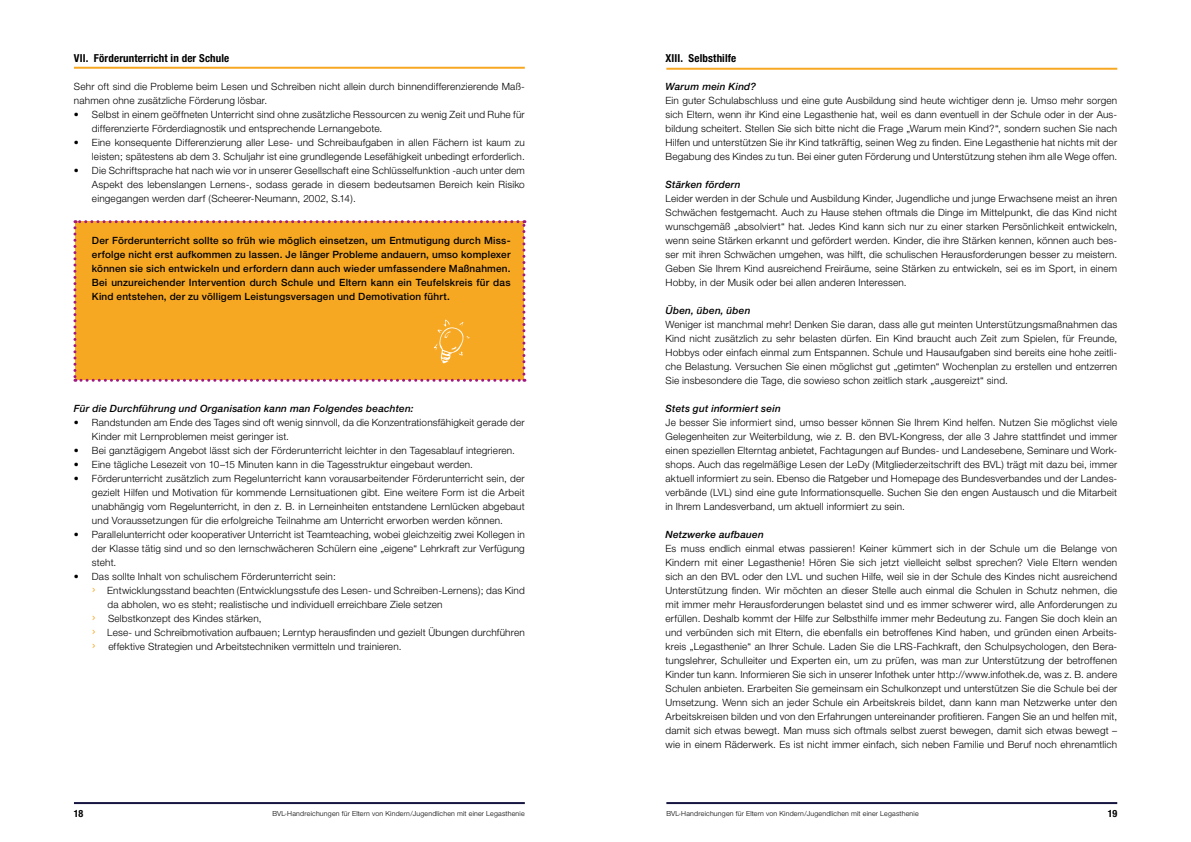
<style>
.page{position:relative;width:1191px;height:842px;background:#fff}
.page>*{position:absolute;margin:0;border:0;box-sizing:border-box;transform-origin:0 0}
.t1{font:700 condensed 11px "Helvetica Neue";letter-spacing:.015em;color:#000}
.t2{font:300 10px/14px "Helvetica Neue";letter-spacing:.015em;color:#000;text-align:justify}
.t3{font:500 10px/14px "Helvetica Neue";letter-spacing:.015em;color:#000;text-align:justify}
.t4{font:italic 500 10px "Helvetica Neue";letter-spacing:.02em;color:#000}
.t5{font:700 condensed 10px "Helvetica Neue";color:#000}
.t6{font:300 7px "Helvetica Neue";letter-spacing:.03em;color:#000}
.s1{font-size:15px;color:#f7a823}
</style>
<div class="page">
<hr style="left:74px;top:67px;width:451px;height:2px;background:#f7a823">
<hr style="left:74px;top:802px;width:451px;height:2px;background:#151540">
<hr style="left:666px;top:68px;width:451px;height:2px;background:#f7a823">
<hr style="left:666px;top:802px;width:451px;height:2px;background:#151540">
<div style="left:73px;top:220px;width:452px;height:162px;background:#f7a823"></div>
<p class="t1" style="left:74px;top:52px;width:157px">VII. Förderunterricht in der Schule</p>
<p class="t2" style="left:74px;top:80px;width:452px">Sehr oft sind die Probleme beim Lesen und Schreiben nicht allein durch binnendifferenzierende Maß&shy;nahmen ohne zusätzliche Förderung lösbar.</p>
<p class="t2" style="left:92px;top:108px;width:434px;text-indent:-18px">• Selbst in einem geöffneten Unterricht sind ohne zusätzliche Ressourcen zu wenig Zeit und Ruhe für differenzierte Förderdiagnostik und entsprechende Lernangebote.</p>
<p class="t2" style="left:74px;top:136px;width:452px;text-align:right">• Eine konsequente Differenzierung aller Lese- und Schreibaufgaben in allen Fächern ist kaum zu leisten; spätestens ab dem 3. Schuljahr ist eine grundlegende Lesefähigkeit unbedingt erforderlich.</p>
<p class="t2" style="left:92px;top:164px;width:434px;text-indent:-18px">• Die Schriftsprache hat nach wie vor in unserer Gesellschaft eine Schlüsselfunktion -auch unter dem Aspekt des lebenslangen Lernens-, sodass gerade in diesem bedeutsamen Bereich kein Risiko eingegangen werden darf (Scheerer-Neumann, 2002, S.14).</p>
<p class="t3" style="left:92px;top:234px;width:420px">Der Förderunterricht sollte so früh wie möglich einsetzen, um Entmutigung durch Miss&shy;erfolge nicht erst aufkommen zu lassen. Je länger Probleme andauern, umso komplexer können sie sich entwickeln und erfordern dann auch wieder umfassendere Maßnahmen.<br>Bei unzureichender Intervention durch Schule und Eltern kann ein Teufelskreis für das Kind entstehen, der zu völligem Leistungsversagen und Demotivation führt.</p>
<p class="t4" style="left:74px;top:403px;width:341px">Für die Durchführung und Organisation kann man Folgendes beachten:</p>
<p class="t2" style="left:92px;top:416px;width:434px;text-indent:-18px">• Randstunden am Ende des Tages sind oft wenig sinnvoll, da die Konzentrationsfähigkeit gerade der<br>Kinder mit Lernproblemen meist geringer ist.</p>
<p class="t2" style="left:74px;top:444px;width:442px">• Bei ganztägigem Angebot lässt sich der Förderunterricht leichter in den Tagesablauf integrieren.</p>
<p class="t2" style="left:74px;top:458px;width:400px">• Eine tägliche Lesezeit von 10–15 Minuten kann in die Tagesstruktur eingebaut werden.</p>
<p class="t2" style="left:92px;top:472px;width:434px;text-indent:-18px">• Förderunterricht zusätzlich zum Regelunterricht kann vorausarbeitender Förderunterricht sein, der gezielt Hilfen und Motivation für kommende Lernsituationen gibt. Eine weitere Form ist die Arbeit unabhängig vom Regelunterricht, in den z. B. in Lerneinheiten entstandene Lernlücken abgebaut und Voraussetzungen für die erfolgreiche Teilnahme am Unterricht erworben werden können.</p>
<p class="t2" style="left:92px;top:528px;width:434px;text-indent:-18px">• Parallelunterricht oder kooperativer Unterricht ist Teamteaching, wobei gleichzeitig zwei Kollegen in der Klasse tätig sind und so den lernschwächeren Schülern eine „eigene“ Lehrkraft zur Verfügung steht.</p>
<p class="t2" style="left:74px;top:570px;width:263px">• Das sollte Inhalt von schulischem Förderunterricht sein:</p>
<p class="t2" style="left:92px;top:584px;width:434px"><span class="s1">›</span> Entwicklungsstand beachten (Entwicklungsstufe des Lesen- und Schreiben-Lernens); das Kind</p>
<p class="t2" style="left:107px;top:598px;width:336px">da abholen, wo es steht; realistische und individuell erreichbare Ziele setzen</p>
<p class="t2" style="left:92px;top:612px;width:171px"><span class="s1">›</span> Selbstkonzept des Kindes stärken,</p>
<p class="t2" style="left:92px;top:626px;width:434px"><span class="s1">›</span> Lese- und Schreibmotivation aufbauen; Lerntyp herausfinden und gezielt Übungen durchführen</p>
<p class="t2" style="left:92px;top:640px;width:311px"><span class="s1">›</span> effektive Strategien und Arbeitstechniken vermitteln und trainieren.</p>
<p class="t1" style="left:665px;top:51px;width:72px">XIII. Selbsthilfe</p>
<p class="t4" style="left:665px;top:80px;width:92px">Warum mein Kind?</p>
<p class="t2" style="left:665px;top:93px;width:453px">Ein guter Schulabschluss und eine gute Ausbildung sind heute wichtiger denn je. Umso mehr sorgen sich Eltern, wenn ihr Kind eine Legasthenie hat, weil es dann eventuell in der Schule oder in der Aus&shy;bildung scheitert. Stellen Sie sich bitte nicht die Frage „Warum mein Kind?“, sondern suchen Sie nach Hilfen und unterstützen Sie ihr Kind tatkräftig, seinen Weg zu finden. Eine Legasthenie hat nichts mit der Begabung des Kindes zu tun. Bei einer guten Förderung und Unterstützung stehen ihm alle Wege offen.</p>
<p class="t4" style="left:665px;top:178px;width:76px">Stärken fördern</p>
<p class="t2" style="left:665px;top:191px;width:453px">Leider werden in der Schule und Ausbildung Kinder, Jugendliche und junge Erwachsene meist an ihren Schwächen festgemacht. Auch zu Hause stehen oftmals die Dinge im Mittelpunkt, die das Kind nicht wunschgemäß „absolviert“ hat. Jedes Kind kann sich nur zu einer starken Persönlichkeit entwickeln, wenn seine Stärken erkannt und gefördert werden. Kinder, die ihre Stärken kennen, können auch bes&shy;ser mit ihren Schwächen umgehen, was hilft, die schulischen Herausforderungen besser zu meistern.<br>Geben Sie Ihrem Kind ausreichend Freiräume, seine Stärken zu entwickeln, sei es im Sport, in einem Hobby, in der Musik oder bei allen anderen Interessen.</p>
<p class="t4" style="left:665px;top:304px;width:86px">Üben, üben, üben</p>
<p class="t2" style="left:665px;top:317px;width:453px">Weniger ist manchmal mehr! Denken Sie daran, dass alle gut meinten Unterstützungsmaßnahmen das Kind nicht zusätzlich zu sehr belasten dürfen. Ein Kind braucht auch Zeit zum Spielen, für Freunde, Hobbys oder einfach einmal zum Entspannen. Schule und Hausaufgaben sind bereits eine hohe zeitli&shy;che Belastung. Versuchen Sie einen möglichst gut „getimten“ Wochenplan zu erstellen und entzerren Sie insbesondere die Tage, die sowieso schon zeitlich stark „ausgereizt“ sind.</p>
<p class="t4" style="left:665px;top:402px;width:117px">Stets gut informiert sein</p>
<p class="t2" style="left:665px;top:415px;width:453px">Je besser Sie informiert sind, umso besser können Sie Ihrem Kind helfen. Nutzen Sie möglichst viele Gelegenheiten zur Weiterbildung, wie z. B. den BVL-Kongress, der alle 3 Jahre stattfindet und immer einen speziellen Elterntag anbietet, Fachtagungen auf Bundes- und Landesebene, Seminare und Work&shy;shops. Auch das regelmäßige Lesen der LeDy (Mitgliederzeitschrift des BVL) trägt mit dazu bei, immer aktuell informiert zu sein. Ebenso die Ratgeber und Homepage des Bundesverbandes und der Landes&shy;verbände (LVL) sind eine gute Informationsquelle. Suchen Sie den engen Austausch und die Mitarbeit in Ihrem Landesverband, um aktuell informiert zu sein.</p>
<p class="t4" style="left:665px;top:528px;width:100px">Netzwerke aufbauen</p>
<p class="t2" style="left:665px;top:541px;width:453px">Es muss endlich einmal etwas passieren! Keiner kümmert sich in der Schule um die Belange von Kindern mit einer Legasthenie! Hören Sie sich jetzt vielleicht selbst sprechen? Viele Eltern wenden sich an den BVL oder den LVL und suchen Hilfe, weil sie in der Schule des Kindes nicht ausreichend Unterstützung finden. Wir möchten an dieser Stelle auch einmal die Schulen in Schutz nehmen, die mit immer mehr Herausforderungen belastet sind und es immer schwerer wird, alle Anforderungen zu erfüllen. Deshalb kommt der Hilfe zur Selbsthilfe immer mehr Bedeutung zu. Fangen Sie doch klein an und verbünden sich mit Eltern, die ebenfalls ein betroffenes Kind haben, und gründen einen Arbeits&shy;kreis „Legasthenie“ an Ihrer Schule. Laden Sie die LRS-Fachkraft, den Schulpsychologen, den Bera&shy;tungslehrer, Schulleiter und Experten ein, um zu prüfen, was man zur Unterstützung der betroffenen Kinder tun kann. Informieren Sie sich in unserer Infothek unter http://www.infothek.de, was z. B. andere Schulen anbieten. Erarbeiten Sie gemeinsam ein Schulkonzept und unterstützen Sie die Schule bei der Umsetzung. Wenn sich an jeder Schule ein Arbeitskreis bildet, dann kann man Netzwerke unter den Arbeitskreisen bilden und von den Erfahrungen untereinander profitieren. Fangen Sie an und helfen mit, damit sich etwas bewegt. Man muss sich oftmals selbst zuerst bewegen, damit sich etwas bewegt – wie in einem Räderwerk. Es ist nicht immer einfach, sich neben Familie und Beruf noch ehrenamtlich</p>
<p class="t5" style="left:74px;top:807px;width:11px">18</p>
<p class="t6" style="left:272px;top:809px;width:254px">BVL-Handreichungen für Eltern von Kindern/Jugendlichen mit einer Legasthenie</p>
<p class="t6" style="left:666px;top:809px;width:254px">BVL-Handreichungen für Eltern von Kindern/Jugendlichen mit einer Legasthenie</p>
<p class="t5" style="left:1108px;top:807px;width:11px">19</p>
</div>
